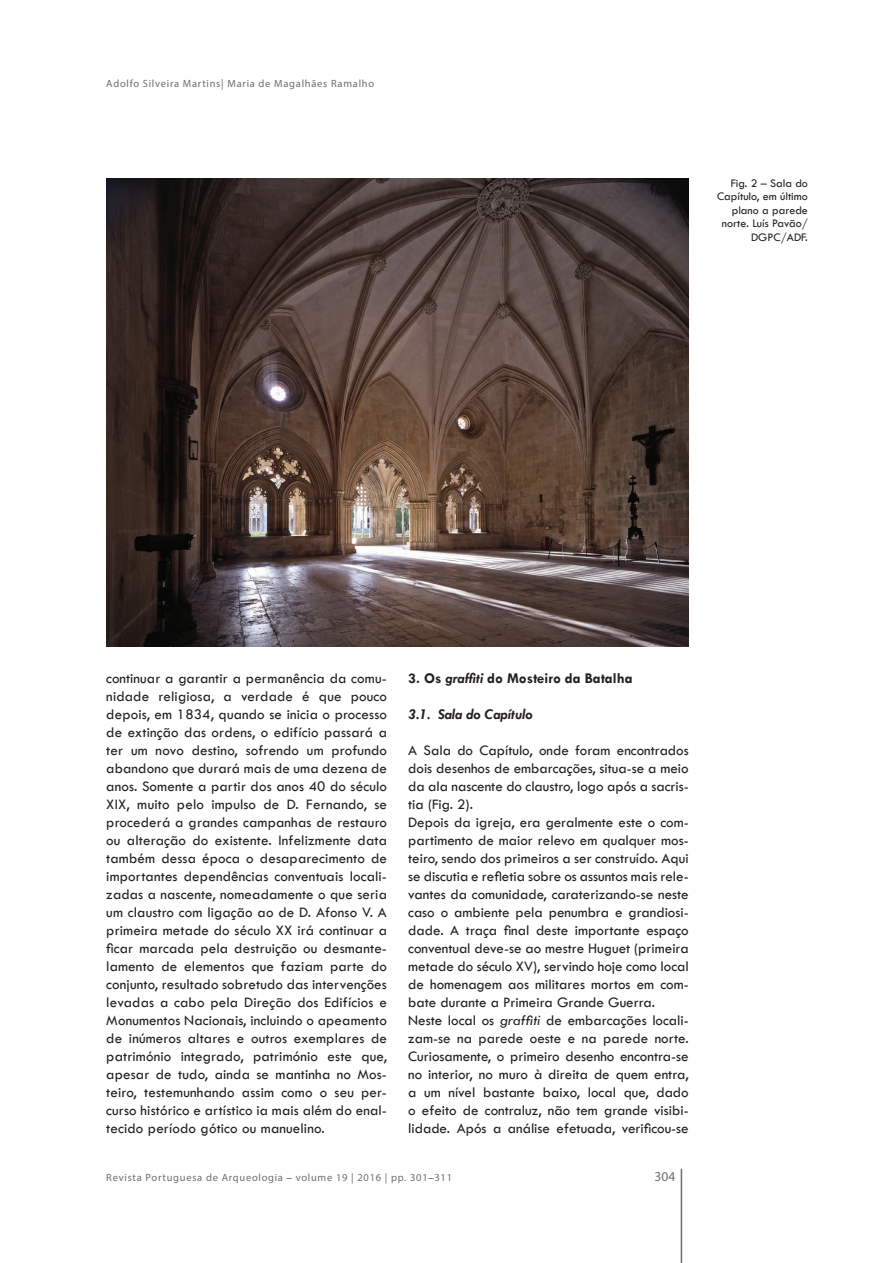
<style>
.page{position:relative;width:893px;height:1263px;background:#fff}
.page>*{position:absolute;margin:0;border:0;box-sizing:border-box;transform-origin:0 0}
.t1{font:15px/18px "Tw Cen";color:#231f20;text-align:justify}
.t2{font:700 15px "Tw Cen";color:#231f20}
.t3{font:italic 700 15px "Tw Cen";color:#231f20}
.t4{font:13.5px "Myriad Pro";color:#6c6d70}
.t5{font:12px/13.5px "Tw Cen";color:#231f20;text-align:right}
.t6{font:10.5px "Myriad Pro";letter-spacing:.07em;color:#6c6d70}
.s1{font-style:italic}
.s2{font-family:"Tw Cen"}
</style>
<div class="page">
<hr style="left:681px;top:1169px;width:1px;height:94px;background:#6c6d70">
<img style="left:106px;top:179px;width:583px;height:468px">
<p class="t6" style="left:106px;top:77px;width:269px">Adolfo Silveira Martins| Maria de Magalhães Ramalho</p>
<p class="t5" style="left:717px;top:176px;width:92px">Fig. 2 – Sala do<br>Capítulo, em último plano a parede norte. Luís Pavão/<br>DGPC/ADF.</p>
<p class="t1" style="left:106px;top:669px;width:282px">continuar a garantir a permanência da comu&shy;nidade religiosa, a verdade é que pouco depois, em 1834, quando se inicia o processo de extinção das ordens, o edifício passará a ter um novo destino, sofrendo um profundo abandono que durará mais de uma dezena de anos. Somente a partir dos anos 40 do século XIX, muito pelo impulso de D. Fernando, se procederá a grandes campanhas de restauro ou alteração do existente. Infelizmente data também dessa época o desaparecimento de importantes dependências conventuais locali&shy;zadas a nascente, nomeadamente o que seria um claustro com ligação ao de D. Afonso V. A primeira metade do século XX irá continuar a ficar marcada pela destruição ou desmante&shy;lamento de elementos que faziam parte do conjunto, resultado sobretudo das intervenções levadas a cabo pela Direção dos Edifícios e Monumentos Nacionais, incluindo o apeamento de inúmeros altares e outros exemplares de património integrado, património este que, apesar de tudo, ainda se mantinha no Mos&shy;teiro, testemunhando assim como o seu per&shy;curso histórico e artístico ia mais além do enal&shy;tecido período gótico ou manuelino.</p>
<p class="t2" style="left:408px;top:669px;width:226px">3. Os <span class="s1">graffiti</span> do Mosteiro da Batalha</p>
<p class="t3" style="left:408px;top:705px;width:126px">3.1. Sala do Capítulo</p>
<p class="t1" style="left:408px;top:741px;width:282px">A Sala do Capítulo, onde foram encontrados dois desenhos de embarcações, situa-se a meio da ala nascente do claustro, logo após a sacris&shy;tia (Fig. 2).</p>
<p class="t1" style="left:408px;top:813px;width:282px">Depois da igreja, era geralmente este o com&shy;partimento de maior relevo em qualquer mos&shy;teiro, sendo dos primeiros a ser construído. Aqui se discutia e refletia sobre os assuntos mais rele&shy;vantes da comunidade, caraterizando-se neste caso o ambiente pela penumbra e grandiosi&shy;dade. A traça final deste importante espaço conventual deve-se ao mestre Huguet (primeira metade do século XV), servindo hoje como local de homenagem aos militares mortos em com&shy;bate durante a Primeira Grande Guerra.</p>
<p class="t1" style="left:408px;top:1011px;width:282px">Neste local os <span class="s1">graffiti</span> de embarcações locali&shy;zam-se na parede oeste e na parede norte.<br>Curiosamente, o primeiro desenho encontra-se no interior, no muro à direita de quem entra, a um nível bastante baixo, local que, dado o efeito de contraluz, não tem grande visibi&shy;lidade. Após a análise efetuada, verificou-se</p>
<p class="t6" style="left:106px;top:1171px;width:347px">Revista Portuguesa de Arqueologia <span class="s2">–</span> volume 19 | 2016 | pp. 301<span class="s2">–</span>311</p>
<p class="t4" style="left:655px;top:1168px;width:22px">304</p>
</div>
